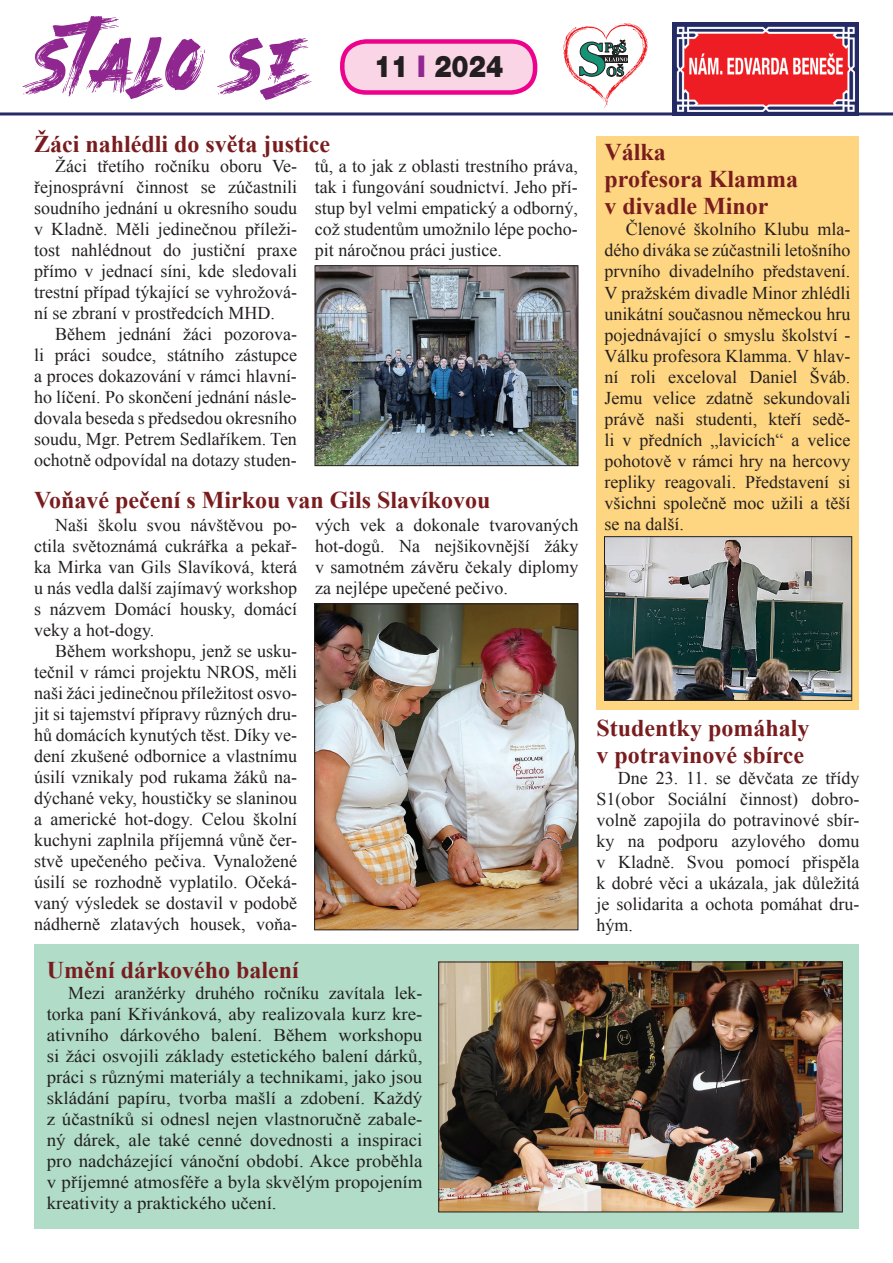
<style>
.page{position:relative;width:893px;height:1263px;background:#fff}
.page>*{position:absolute;margin:0;border:0;box-sizing:border-box;transform-origin:0 0}
.t1{font:900 30px "Helvetica Neue LT Pro";color:#231f20;scale:.86 1}
.t2{font:700 24px/27px "Times New Roman";color:#791c1e}
.t3{font:18px/21px "Times New Roman";color:#231f20;text-align:justify}
.s1{color:#90268f}
</style>
<div class="page">
<div style="left:596px;top:136px;width:263px;height:573px;background:#fed580"></div>
<div style="left:34px;top:944px;width:825px;height:285px;background:#b0dcc8"></div>
<hr style="left:0;top:112px;width:893px;height:3px;background:#252b65">
<img style="left:22px;top:15px;width:290px;height:85px">
<svg style="left:563px;top:23px;width:85px;height:85px"></svg>
<img style="left:673px;top:23px;width:186px;height:89px">
<div style="left:342px;top:41px;width:193px;height:51px;background:#fad5e5;border-radius:24px"></div>
<div style="left:340px;top:39px;width:197px;height:56px;border:4px solid #ed028c;border-radius:24px"></div>
<img style="left:317px;top:267px;width:259px;height:197px">
<div style="left:315px;top:265px;width:263px;height:201px;border:1px solid #231f20"></div>
<img style="left:440px;top:963px;width:401px;height:247px">
<div style="left:438px;top:961px;width:405px;height:251px;border:1px solid #231f20"></div>
<img style="left:606px;top:538px;width:244px;height:161px">
<div style="left:604px;top:536px;width:248px;height:165px;border:1px solid #231f20"></div>
<img style="left:316px;top:605px;width:260px;height:323px">
<div style="left:314px;top:603px;width:264px;height:327px;border:1px solid #231f20"></div>
<h1 class="t1" style="left:374px;top:48px;width:152px">11 <span class="s1">I</span> 2024</h1>
<h2 class="t2" style="left:34px;top:130px;width:298px">Žáci nahlédli do světa justice</h2>
<p class="t3" style="left:34px;top:155px;width:264px;text-indent:21px">Žáci třetího ročníku oboru Ve&shy;řejnosprávní činnost se zúčastnili soudního jednání u okresního soudu v Kladně. Měli jedinečnou příleži&shy;tost nahlédnout do justiční praxe přímo v jednací síni, kde sledovali trestní případ týkající se vyhrožová&shy;ní se zbraní v prostředcích MHD.</p>
<p class="t3" style="left:34px;top:324px;width:264px;text-indent:21px">Během jednání žáci pozorova&shy;li práci soudce, státního zástupce a proces dokazování v rámci hlavní&shy;ho líčení. Po skončení jednání násle&shy;dovala beseda s předsedou okresního soudu, Mgr. Petrem Sedlaříkem. Ten ochotně odpovídal na dotazy studen-</p>
<p class="t3" style="left:315px;top:156px;width:264px">tů, a to jak z oblasti trestního práva, tak i fungování soudnictví. Jeho pří&shy;stup byl velmi empatický a odborný, což studentům umožnilo lépe pocho&shy;pit náročnou práci justice.</p>
<h2 class="t2" style="left:34px;top:486px;width:458px">Voňavé pečení s Mirkou van Gils Slavíkovou</h2>
<h2 class="t2" style="left:604px;top:138px;width:195px">Válka<br>profesora Klamma v divadle Minor</h2>
<p class="t3" style="left:604px;top:219px;width:247px;text-indent:21px">Členové školního Klubu mla&shy;dého diváka se zúčastnili letošního prvního divadelního představení.<br>V pražském divadle Minor zhlédli unikátní současnou německou hru pojednávající o smyslu školství - Válku profesora Klamma. V hlav&shy;ní roli exceloval Daniel Šváb.<br>Jemu velice zdatně sekundovali právě naši studenti, kteří sedě&shy;li v předních „lavicích“ a velice pohotově v rámci hry na hercovy repliky reagovali. Představení si všichni společně moc užili a těší</p>
<p class="t3" style="left:55px;top:514px;width:243px">Naši školu svou návštěvou po-</p>
<p class="t3" style="left:604px;top:513px;width:81px">se na další.</p>
<p class="t3" style="left:34px;top:535px;width:265px">ctila světoznámá cukrářka a pekař&shy;ka Mirka van Gils Slavíková, která u nás vedla další zajímavý workshop s názvem Domácí housky, domácí veky a hot-dogy.</p>
<p class="t3" style="left:34px;top:640px;width:265px;text-indent:21px">Během workshopu, jenž se usku&shy;tečnil v rámci projektu NROS, měli naši žáci jedinečnou příležitost osvo&shy;jit si tajemství přípravy různých dru&shy;hů domácích kynutých těst. Díky ve&shy;dení zkušené odbornice a vlastnímu úsilí vznikaly pod rukama žáků na&shy;dýchané veky, houstičky se slaninou a americké hot-dogy. Celou školní kuchyni zaplnila příjemná vůně čer&shy;stvě upečeného pečiva. Vynaložené úsilí se rozhodně vyplatilo. Očeká&shy;vaný výsledek se dostavil v podobě nádherně zlatavých housek, voňa-</p>
<p class="t3" style="left:315px;top:515px;width:265px">vých vek a dokonale tvarovaných hot-dogů. Na nejšikovnější žáky v samotném závěru čekaly diplomy za nejlépe upečené pečivo.</p>
<h2 class="t2" style="left:597px;top:714px;width:214px">Studentky pomáhaly v potravinové sbírce</h2>
<p class="t3" style="left:597px;top:767px;width:264px;text-indent:21px">Dne 23. 11. se děvčata ze třídy S1(obor Sociální činnost) dobro&shy;volně zapojila do potravinové sbír&shy;ky na podporu azylového domu v Kladně. Svou pomocí přispěla k dobré věci a ukázala, jak důležitá je solidarita a ochota pomáhat dru&shy;hým.</p>
<h2 class="t2" style="left:47px;top:956px;width:254px">Umění dárkového balení</h2>
<p class="t3" style="left:47px;top:982px;width:377px;text-indent:21px">Mezi aranžérky druhého ročníku zavítala lek&shy;torka paní Křivánková, aby realizovala kurz kre&shy;ativního dárkového balení. Během workshopu si žáci osvojili základy estetického balení dárků, práci s různými materiály a technikami, jako jsou skládání papíru, tvorba mašlí a zdobení. Každý z účastníků si odnesl nejen vlastnoručně zabale&shy;ný dárek, ale také cenné dovednosti a inspiraci pro nadcházející vánoční období. Akce proběhla v příjemné atmosféře a byla skvělým propojením kreativity a praktického učení.</p>
</div>
